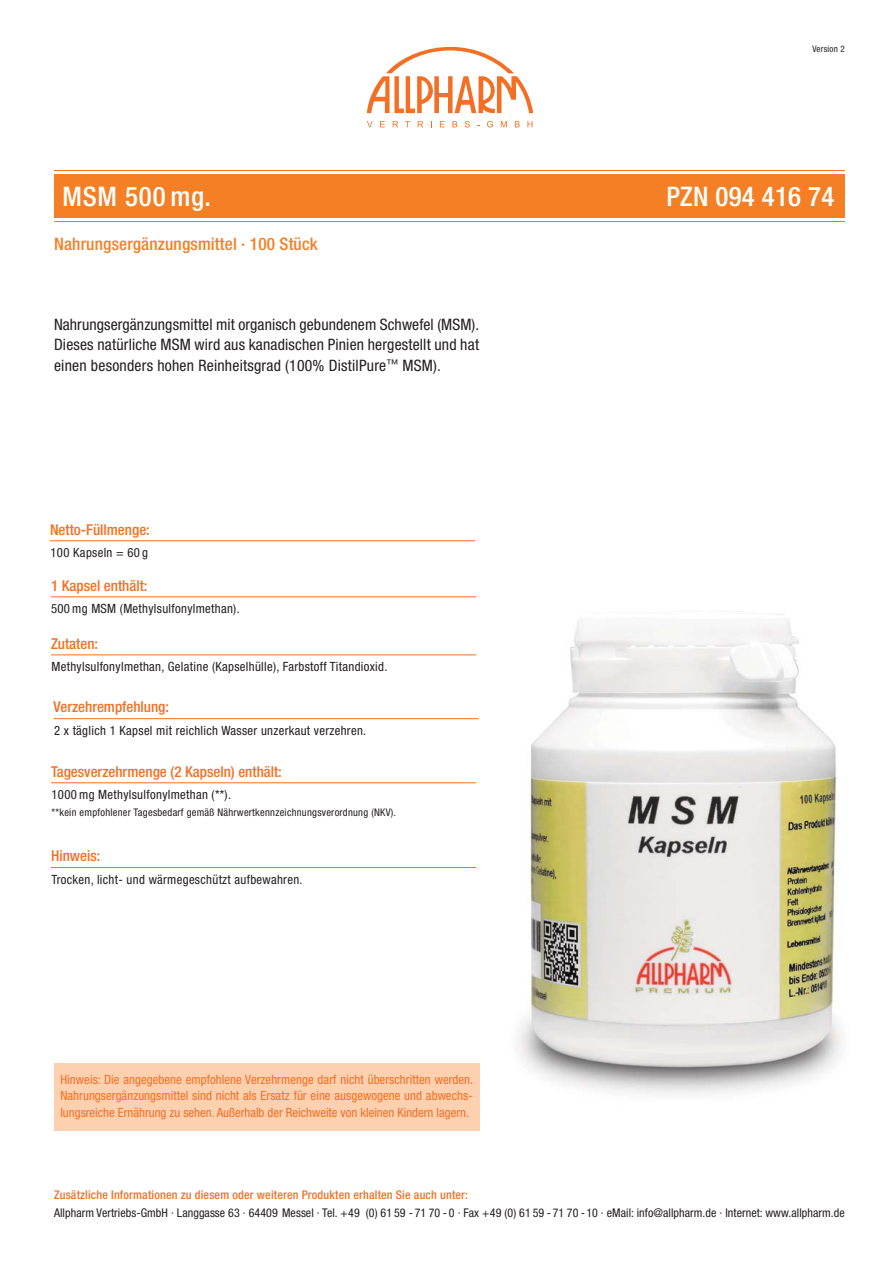
<style>
.page{position:relative;width:893px;height:1263px;background:#fff}
.page>*{position:absolute;margin:0;border:0;box-sizing:border-box;transform-origin:0 0}
.t1{font:500 condensed 27px "Helvetica Neue";letter-spacing:.01em;color:#fff}
.t2{font:500 condensed 17.25px "Helvetica Neue";letter-spacing:.01em;color:#f57f25}
.t3{font:condensed 15.75px/20.2px "Helvetica Neue";letter-spacing:.015em;color:#231f20;text-align:justify}
.t4{font:500 condensed 15px "Helvetica Neue";color:#f36f22}
.t5{font:condensed 12.75px "Helvetica Neue";letter-spacing:.025em;color:#231f20}
.t6{font:condensed 12.75px/16.5px "Helvetica Neue";color:#f36f22;text-align:justify}
.t7{font:condensed 12px "Helvetica Neue";letter-spacing:.005em;color:#231f20}
.t8{font:500 condensed 12px "Helvetica Neue";letter-spacing:.015em;color:#f36f22}
.t9{font:condensed 10.5px "Helvetica Neue";letter-spacing:.025em;color:#231f20}
.t10{font:condensed 9px "Helvetica Neue";letter-spacing:.025em;color:#231f20}
</style>
<div class="page">
<div style="left:54px;top:174px;width:791px;height:44px;background:#f57f25"></div>
<svg style="left:367px;top:47px;width:166px;height:66px"></svg>
<svg style="left:367px;top:121px;width:6px;height:6px"></svg>
<svg style="left:380px;top:121px;width:5px;height:6px"></svg>
<svg style="left:393px;top:121px;width:5px;height:6px"></svg>
<svg style="left:418px;top:121px;width:5px;height:6px"></svg>
<svg style="left:440px;top:121px;width:5px;height:6px"></svg>
<svg style="left:452px;top:121px;width:5px;height:6px"></svg>
<svg style="left:465px;top:121px;width:5px;height:6px"></svg>
<svg style="left:487px;top:121px;width:6px;height:6px"></svg>
<svg style="left:501px;top:121px;width:6px;height:6px"></svg>
<svg style="left:515px;top:121px;width:5px;height:6px"></svg>
<svg style="left:527px;top:121px;width:5px;height:6px"></svg>
<hr style="left:54px;top:170px;width:791px;height:1px;background:#f36f22">
<hr style="left:54px;top:221px;width:791px;height:1px;background:#f36f22">
<hr style="left:54px;top:718px;width:425px;height:1px;background:#f36f22">
<hr style="left:51px;top:654px;width:425px;height:1px;background:#f36f22">
<hr style="left:51px;top:867px;width:425px;height:1px;background:#f36f22">
<img style="left:518px;top:611px;width:325px;height:483px">
<div style="left:54px;top:1063px;width:425px;height:68px;background:#fdd0b0"></div>
<hr style="left:51px;top:782px;width:425px;height:1px;background:#f36f22">
<hr style="left:51px;top:596px;width:425px;height:1px;background:#f36f22">
<hr style="left:50px;top:540px;width:425px;height:1px;background:#f36f22">
<p class="t10" style="left:812px;top:46px;width:34px">Version 2</p>
<h1 class="t1" style="left:63px;top:186px;width:150px">MSM 500 mg.</h1>
<h1 class="t1" style="left:666px;top:186px;width:169px">PZN 094 416 74</h1>
<h2 class="t2" style="left:54px;top:238px;width:265px">Nahrungsergänzungsmittel · 100 Stück</h2>
<p class="t3" style="left:54px;top:316px;width:427px">Nahrungsergänzungsmittel mit organisch gebundenem Schwefel (MSM).<br>Dieses natürliche MSM wird aus kanadischen Pinien hergestellt und hat einen besonders hohen Reinheitsgrad (100% DistilPure<sup>™</sup> MSM).</p>
<p class="t4" style="left:50px;top:524px;width:101px">Netto-Füllmenge:</p>
<p class="t5" style="left:51px;top:548px;width:99px">100 Kapseln = 60 g</p>
<p class="t4" style="left:51px;top:580px;width:98px">1 Kapsel enthält:</p>
<p class="t5" style="left:51px;top:604px;width:190px">500 mg MSM (Methylsulfonylmethan).</p>
<p class="t4" style="left:51px;top:638px;width:49px">Zutaten:</p>
<p class="t5" style="left:52px;top:662px;width:337px">Methylsulfonylmethan, Gelatine (Kapselhülle), Farbstoff Titandioxid.</p>
<p class="t4" style="left:54px;top:702px;width:117px">Verzehrempfehlung:</p>
<p class="t5" style="left:54px;top:725px;width:314px">2 x täglich 1 Kapsel mit reichlich Wasser unzerkaut verzehren.</p>
<p class="t4" style="left:51px;top:766px;width:232px">Tagesverzehrmenge (2 Kapseln) enthält:</p>
<p class="t5" style="left:52px;top:790px;width:181px">1000 mg Methylsulfonylmethan (**).</p>
<p class="t9" style="left:52px;top:808px;width:346px">**kein empfohlener Tagesbedarf gemäß Nährwertkennzeichnungsverordnung (NKV).</p>
<p class="t4" style="left:51px;top:850px;width:51px">Hinweis:</p>
<p class="t5" style="left:52px;top:874px;width:253px">Trocken, licht- und wärmegeschützt aufbewahren.</p>
<p class="t6" style="left:60px;top:1072px;width:414px">Hinweis: Die angegebene empfohlene Verzehrmenge darf nicht überschritten werden.<br>Nahrungsergänzungsmittel sind nicht als Ersatz für eine ausgewogene und abwechs&shy;lungsreiche Ernährung zu sehen. Außerhalb der Reichweite von kleinen Kindern lagern.</p>
<p class="t8" style="left:54px;top:1191px;width:416px">Zusätzliche Informationen zu diesem oder weiteren Produkten erhalten Sie auch unter:</p>
<p class="t7" style="left:54px;top:1208px;width:792px">Allpharm Vertriebs-GmbH · Langgasse 63 · 64409 Messel · Tel. +49 (0) 61 59 - 71 70 - 0 · Fax +49 (0) 61 59 - 71 70 -10 · eMail: info@allpharm.de · Internet: www.allpharm.de</p>
</div>
